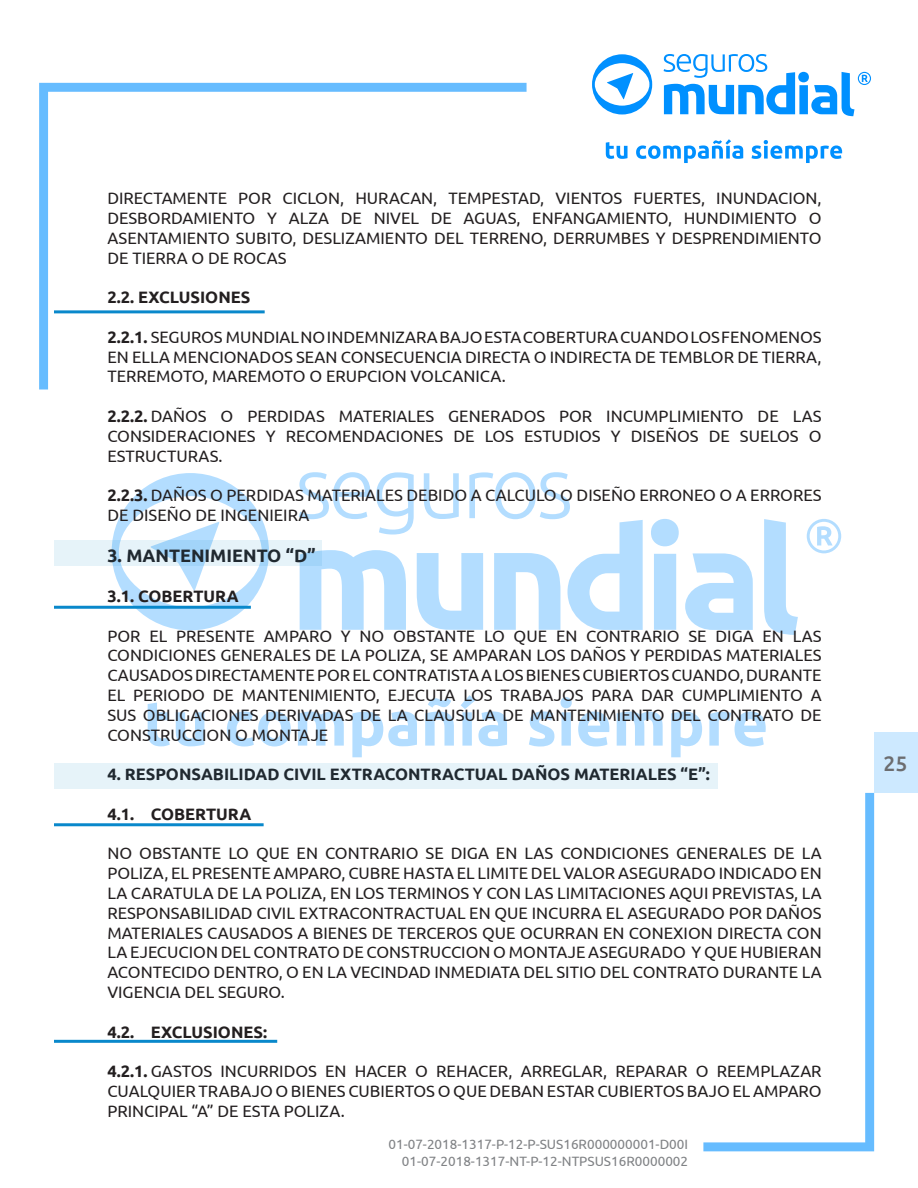
<style>
.page{position:relative;width:918px;height:1188px;background:#fff}
.page>*{position:absolute;margin:0;border:0;box-sizing:border-box;transform-origin:0 0}
.t1{font:500 21px "Ubuntu";color:#6c6d70}
.t2{font:700 18px "Ubuntu";color:#231f20}
.t3{font:16.5px/19.8px "Ubuntu";color:#231f20;text-align:justify}
.t4{font:700 16.5px "Ubuntu";color:#231f20}
.t5{font:13.5px/16.2px "Ubuntu";color:#808285;text-align:right}
.s1{font-weight:700}
</style>
<div class="page">
<svg style="left:112px;top:473px;width:156px;height:157px"></svg>
<svg style="left:764px;top:519px;width:34px;height:116px"></svg>
<svg style="left:651px;top:519px;width:28px;height:111px"></svg>
<svg style="left:685px;top:553px;width:68px;height:77px"></svg>
<svg style="left:299px;top:472px;width:344px;height:158px"></svg>
<svg style="left:148px;top:703px;width:22px;height:43px"></svg>
<svg style="left:176px;top:712px;width:28px;height:34px"></svg>
<svg style="left:227px;top:711px;width:64px;height:36px"></svg>
<svg style="left:298px;top:712px;width:46px;height:34px"></svg>
<svg style="left:352px;top:711px;width:65px;height:46px"></svg>
<svg style="left:425px;top:698px;width:29px;height:48px"></svg>
<svg style="left:461px;top:695px;width:46px;height:51px"></svg>
<svg style="left:529px;top:711px;width:25px;height:36px"></svg>
<svg style="left:561px;top:697px;width:11px;height:49px"></svg>
<svg style="left:578px;top:711px;width:31px;height:36px"></svg>
<svg style="left:617px;top:712px;width:46px;height:34px"></svg>
<svg style="left:671px;top:712px;width:31px;height:45px"></svg>
<svg style="left:709px;top:711px;width:57px;height:36px"></svg>
<svg style="left:807px;top:519px;width:34px;height:34px"></svg>
<svg style="left:592px;top:54px;width:60px;height:60px"></svg>
<svg style="left:606px;top:142px;width:22px;height:17px"></svg>
<svg style="left:636px;top:139px;width:107px;height:24px"></svg>
<svg style="left:752px;top:140px;width:90px;height:23px"></svg>
<svg style="left:664px;top:54px;width:207px;height:62px"></svg>
<svg style="left:39px;top:83px;width:488px;height:307px"></svg>
<svg style="left:703px;top:793px;width:171px;height:358px"></svg>
<div style="left:874px;top:732px;width:44px;height:61px;background:#cde9ff"></div>
<hr style="left:0;top:732px;width:1px;height:61px;background:#0090ff">
<hr style="left:54px;top:310px;width:211px;height:3px;background:#0988cb">
<svg style="left:54px;top:540px;width:267px;height:26px;fill:#e6f3f9"></svg>
<hr style="left:54px;top:606px;width:197px;height:3px;background:#0988cb">
<div style="left:54px;top:763px;width:664px;height:25px;background:#e6f3f9"></div>
<hr style="left:54px;top:823px;width:210px;height:3px;background:#0988cb">
<hr style="left:54px;top:1040px;width:223px;height:3px;background:#0988cb">
<p class="t3" style="left:107px;top:188px;width:716px">DIRECTAMENTE POR CICLON, HURACAN, TEMPESTAD, VIENTOS FUERTES, INUNDACION, DESBORDAMIENTO Y ALZA DE NIVEL DE AGUAS, ENFANGAMIENTO, HUNDIMIENTO O ASENTAMIENTO SUBITO, DESLIZAMIENTO DEL TERRENO, DERRUMBES Y DESPRENDIMIENTO DE TIERRA O DE ROCAS</p>
<p class="t4" style="left:107px;top:287px;width:145px">2.2. EXCLUSIONES</p>
<p class="t3" style="left:107px;top:326px;width:716px"><span class="s1">2.2.1.</span> SEGUROS MUNDIAL NO INDEMNIZARA BAJO ESTA COBERTURA CUANDO LOS FENOMENOS EN ELLA MENCIONADOS SEAN CONSECUENCIA DIRECTA O INDIRECTA DE TEMBLOR DE TIERRA, TERREMOTO, MAREMOTO O ERUPCION VOLCANICA.</p>
<p class="t3" style="left:107px;top:406px;width:716px"><span class="s1">2.2.2.</span> DAÑOS O PERDIDAS MATERIALES GENERADOS POR INCUMPLIMIENTO DE LAS CONSIDERACIONES Y RECOMENDACIONES DE LOS ESTUDIOS Y DISEÑOS DE SUELOS O ESTRUCTURAS.</p>
<p class="t3" style="left:107px;top:485px;width:716px"><span class="s1">2.2.3.</span> DAÑOS O PERDIDAS MATERIALES DEBIDO A CALCULO O DISEÑO ERRONEO O A ERRORES<br>DE DISEÑO DE INGENIEIRA</p>
<p class="t2" style="left:107px;top:545px;width:210px">3. MANTENIMIENTO “D”</p>
<p class="t4" style="left:107px;top:586px;width:133px">3.1. COBERTURA</p>
<p class="t3" style="left:107px;top:625px;width:716px">POR EL PRESENTE AMPARO Y NO OBSTANTE LO QUE EN CONTRARIO SE DIGA EN LAS CONDICIONES GENERALES DE LA POLIZA, SE AMPARAN LOS DAÑOS Y PERDIDAS MATERIALES CAUSADOS DIRECTAMENTE POR EL CONTRATISTA A LOS BIENES CUBIERTOS CUANDO, DURANTE EL PERIODO DE MANTENIMIENTO, EJECUTA LOS TRABAJOS PARA DAR CUMPLIMIENTO A SUS OBLIGACIONES DERIVADAS DE LA CLAUSULA DE MANTENIMIENTO DEL CONTRATO DE CONSTRUCCION O MONTAJE</p>
<p class="t4" style="left:107px;top:764px;width:604px">4. RESPONSABILIDAD CIVIL EXTRACONTRACTUAL DAÑOS MATERIALES “E”:</p>
<p class="t4" style="left:107px;top:804px;width:145px">4.1. COBERTURA</p>
<p class="t3" style="left:107px;top:843px;width:716px">NO OBSTANTE LO QUE EN CONTRARIO SE DIGA EN LAS CONDICIONES GENERALES DE LA POLIZA, EL PRESENTE AMPARO, CUBRE HASTA EL LIMITE DEL VALOR ASEGURADO INDICADO EN LA CARATULA DE LA POLIZA, EN LOS TERMINOS Y CON LAS LIMITACIONES AQUI PREVISTAS, LA RESPONSABILIDAD CIVIL EXTRACONTRACTUAL EN QUE INCURRA EL ASEGURADO POR DAÑOS MATERIALES CAUSADOS A BIENES DE TERCEROS QUE OCURRAN EN CONEXION DIRECTA CON LA EJECUCION DEL CONTRATO DE CONSTRUCCION O MONTAJE ASEGURADO Y QUE HUBIERAN ACONTECIDO DENTRO, O EN LA VECINDAD INMEDIATA DEL SITIO DEL CONTRATO DURANTE LA VIGENCIA DEL SEGURO.</p>
<p class="t4" style="left:107px;top:1022px;width:161px">4.2. EXCLUSIONES:</p>
<p class="t3" style="left:107px;top:1061px;width:716px"><span class="s1">4.2.1.</span> GASTOS INCURRIDOS EN HACER O REHACER, ARREGLAR, REPARAR O REEMPLAZAR CUALQUIER TRABAJO O BIENES CUBIERTOS O QUE DEBAN ESTAR CUBIERTOS BAJO EL AMPARO PRINCIPAL “A” DE ESTA POLIZA.</p>
<p class="t5" style="left:388px;top:1136px;width:301px">01-07-2018-1317-P-12-P-SUS16R000000001-D00I<br>01-07-2018-1317-NT-P-12-NTPSUS16R0000002</p>
<p class="t1" style="left:884px;top:751px;width:25px">25</p>
</div>
